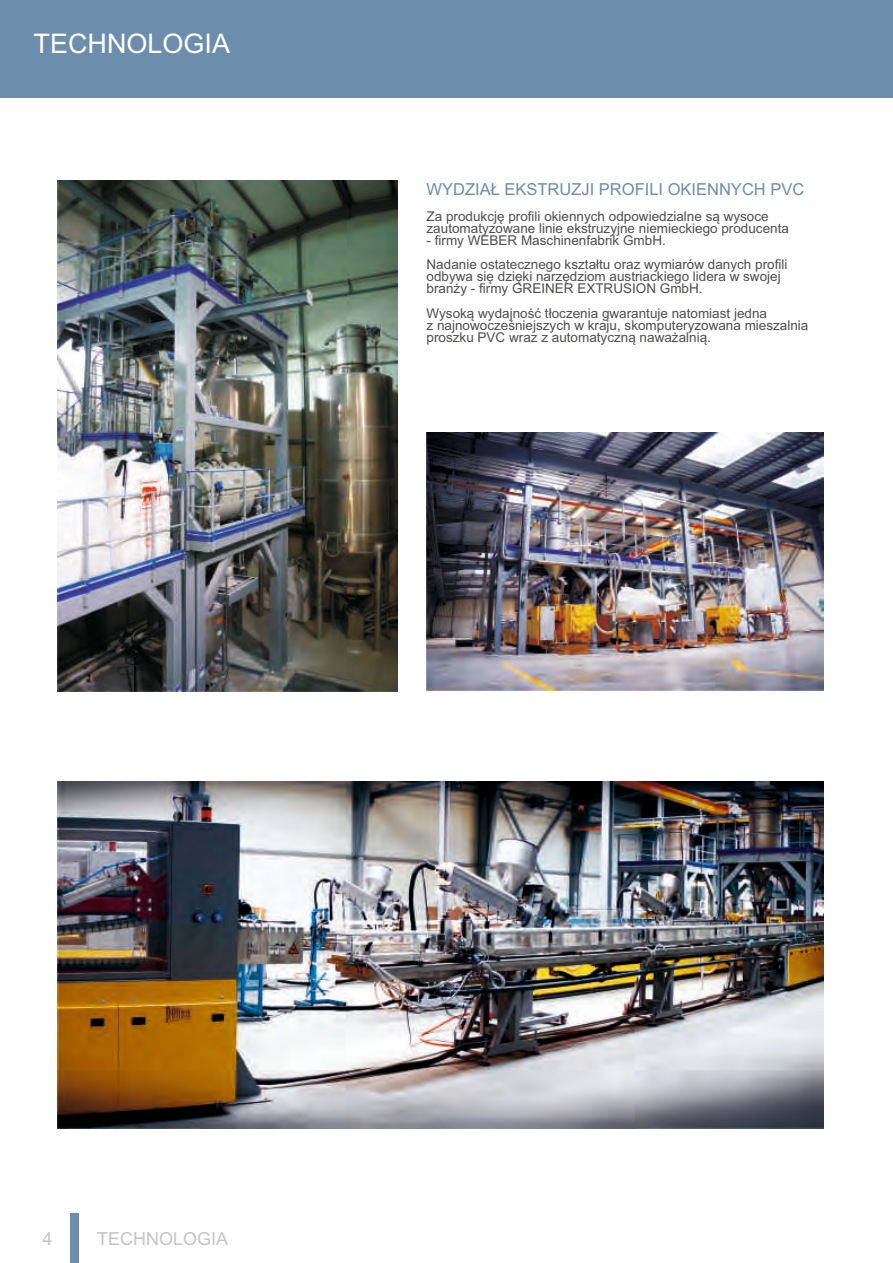
<style>
.page{position:relative;width:893px;height:1263px;background:#fff}
.page>*{position:absolute;margin:0;border:0;box-sizing:border-box;transform-origin:0 0}
.t1{font:27px "Arial";color:#fff}
.t2{font:18px "Arial";color:#c5c5c5}
.t3{font:16.5px "Arial";color:#6c8dac}
.t4{font:13.5px/12px "Arial";color:#4e4e4d}
</style>
<div class="page">
<div style="left:70px;top:1213px;width:9px;height:50px;background:#6c8dac"></div>
<img style="left:58px;top:180px;width:339px;height:511px">
<img style="left:427px;top:433px;width:396px;height:258px">
<img style="left:58px;top:781px;width:765px;height:347px">
<div style="left:0;top:0;width:893px;height:98px;background:#6c8dac"></div>
<h1 class="t1" style="left:34px;top:33px;width:198px">TECHNOLOGIA</h1>
<p class="t3" style="left:427px;top:183px;width:379px">WYDZIAŁ EKSTRUZJI PROFILI OKIENNYCH PVC</p>
<p class="t4" style="left:427px;top:212px;width:364px">Za produkcję profili okiennych odpowiedzialne są wysoce zautomatyzowane linie ekstruzyjne niemieckiego producenta</p>
<p class="t4" style="left:427px;top:230px;width:362px;line-height:24.2px">- firmy WEBER Maschinenfabrik GmbH.<br>Nadanie ostatecznego kształtu oraz wymiarów danych profili</p>
<p class="t4" style="left:427px;top:272px;width:356px">odbywa się dzięki narzędziom austriackiego lidera w swojej branży - firmy GREINER EXTRUSION GmbH.</p>
<p class="t4" style="left:427px;top:308px;width:383px">Wysoką wydajność tłoczenia gwarantuje natomiast jedna<br>z najnowocześniejszych w kraju, skomputeryzowana mieszalnia proszku PVC wraz z automatyczną naważalnią.</p>
<h2 class="t2" style="left:43px;top:1232px;width:12px">4</h2>
<h2 class="t2" style="left:97px;top:1232px;width:133px">TECHNOLOGIA</h2>
</div>
